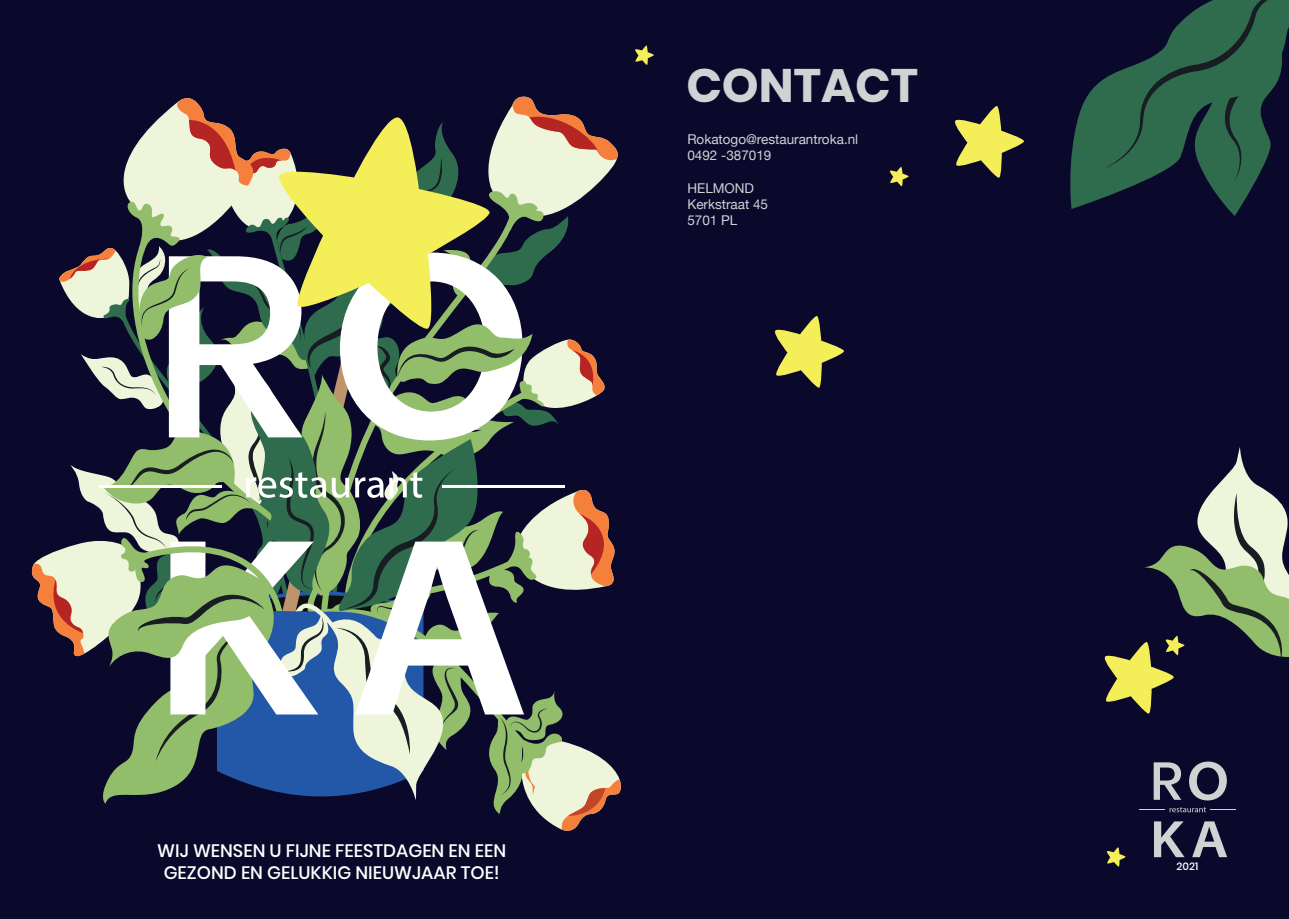
<style>
.page{position:relative;width:1289px;height:919px;background:#fff}
.page>*{position:absolute;margin:0;border:0;box-sizing:border-box;transform-origin:0 0}
.t1{font:700 46.8px "Poppins";color:#d1d2d4}
.t2{font:500 18px/21.6px "Poppins";color:#fff;text-align:center}
.t3{font:13.5px/16.2px "Helvetica Neue";color:#d1d2d4}
.t4{font:500 10.5px "Poppins";color:#fff}
</style>
<div class="page">
<div style="left:0;top:0;width:647px;height:918px;background:#0a082b"></div>
<div style="left:647px;top:0;width:641px;height:918px;background:#0a082b"></div>
<svg style="left:1153px;top:762px;width:28px;height:37px"></svg>
<svg style="left:1192px;top:821px;width:35px;height:36px"></svg>
<svg style="left:1154px;top:821px;width:30px;height:36px"></svg>
<svg style="left:1189px;top:761px;width:37px;height:39px"></svg>
<svg style="left:1139px;top:807px;width:96px;height:5px"></svg>
<svg style="left:1070px;top:0;width:218px;height:216px"></svg>
<svg style="left:775px;top:316px;width:69px;height:72px"></svg>
<svg style="left:889px;top:166px;width:19px;height:20px"></svg>
<svg style="left:635px;top:45px;width:19px;height:20px"></svg>
<svg style="left:1106px;top:847px;width:19px;height:19px"></svg>
<svg style="left:955px;top:106px;width:69px;height:72px"></svg>
<svg style="left:1104px;top:447px;width:184px;height:266px"></svg>
<svg style="left:31px;top:96px;width:590px;height:735px"></svg>
<h1 class="t1" style="left:686px;top:58px;width:233px">CONTACT</h1>
<p class="t3" style="left:687px;top:132px;width:172px">Rokatogo@restaurantroka.nl<br>0492 -387019</p>
<p class="t3" style="left:687px;top:181px;width:82px">HELMOND<br>Kerkstraat 45<br>5701 PL</p>
<h2 class="t2" style="left:157px;top:839px;width:350px">WIJ WENSEN U FIJNE FEESTDAGEN EN EEN<br>GEZOND EN GELUKKIG NIEUWJAAR TOE!</h2>
<p class="t4" style="left:1176px;top:859px;width:23px">2021</p>
</div>
